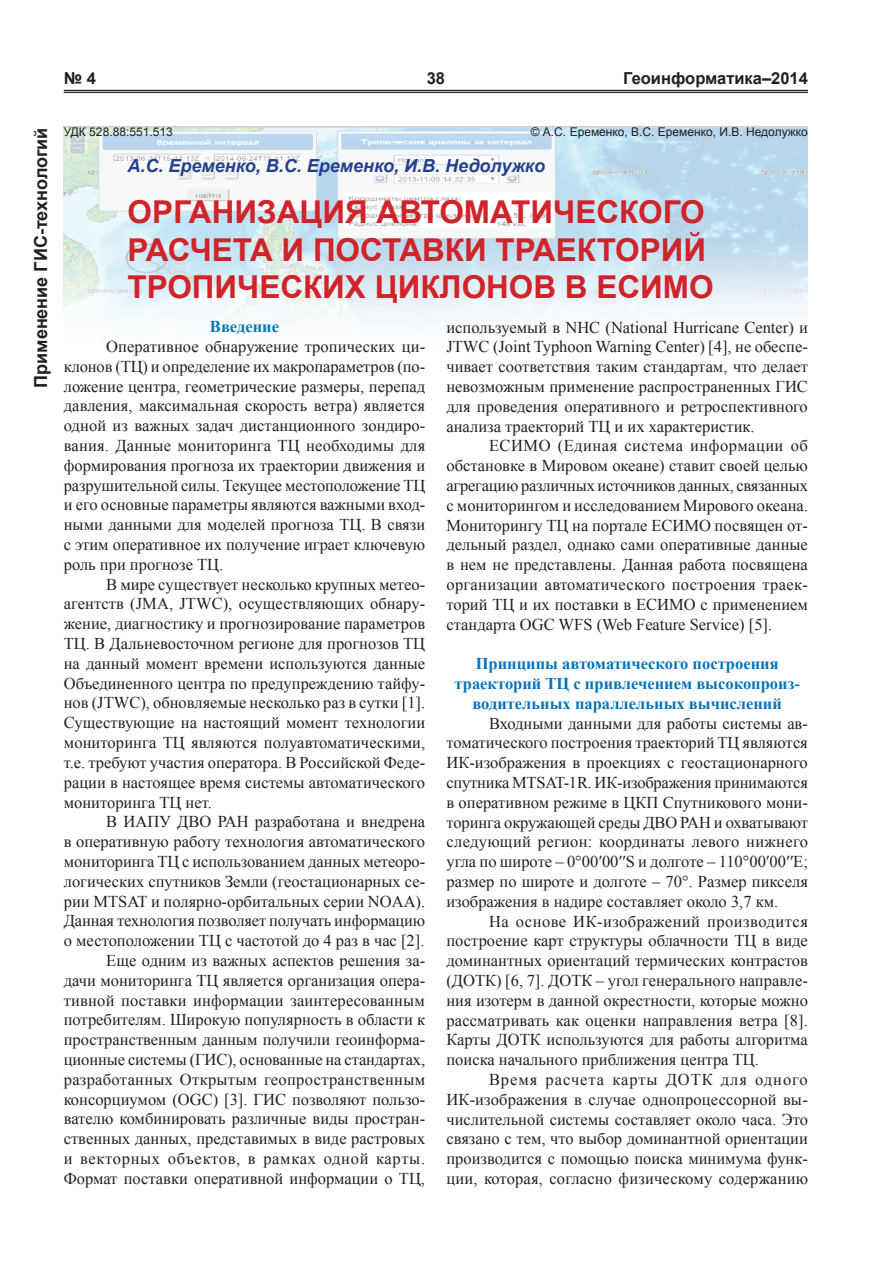
<style>
.page{position:relative;width:893px;height:1263px;background:#fff}
.page>*{position:absolute;margin:0;border:0;box-sizing:border-box;transform-origin:0 0}
.t1{font:700 31.5px/37.8px "Arial";color:#d1232a}
.t2{font:italic 700 18px "Arial";color:#253f8e}
.t3{font:700 18px "Arial";color:#231f20}
.t4{font:16.5px/19.8px "Times New Roman";color:#231f20;text-align:justify}
.t5{font:700 16.5px/19.8px "Times New Roman";color:#0073bd;text-align:center}
.t6{font:700 16.5px "Arial";color:#231f20}
.t7{font:12px "Arial";color:#231f20}
</style>
<div class="page">
<hr style="left:64px;top:90px;width:744px;height:1px;background:#231f20">
<hr style="left:64px;top:92px;width:744px;height:1px;background:#231f20">
<img style="left:64px;top:127px;width:744px;height:197px">
<p class="t6" style="left:64px;top:68px;width:34px">№ 4</p>
<p class="t6" style="left:427px;top:68px;width:20px">38</p>
<p class="t6" style="left:623px;top:68px;width:186px">Геоинформатика–2014</p>
<p class="t3" style="left:29px;top:388px;width:262px;rotate:-90deg">Применение ГИС-технологий</p>
<p class="t7" style="left:64px;top:124px;width:110px">УДК 528.88:551.513</p>
<p class="t7" style="left:531px;top:124px;width:279px">© А.С. Еременко, В.С. Еременко, И.В. Недолужко</p>
<p class="t2" style="left:128px;top:154px;width:419px">А.С. Еременко, В.С. Еременко, И.В. Недолужко</p>
<h1 class="t1" style="left:128px;top:194px;width:588px">ОРГАНИЗАЦИЯ АВТОМАТИЧЕСКОГО<br>РАСЧЕТА И ПОСТАВКИ ТРАЕКТОРИЙ<br>ТРОПИЧЕСКИХ ЦИКЛОНОВ В ЕСИМО</h1>
<p class="t5" style="left:210px;top:316px;width:71px">Введение</p>
<p class="t4" style="left:64px;top:336px;width:363px;text-indent:43px">Оперативное обнаружение тропических ци&shy;клонов (ТЦ) и определение их макропараметров (по&shy;ложение центра, геометрические размеры, перепад давления, максимальная скорость ветра) является одной из важных задач дистанционного зондиро&shy;вания. Данные мониторинга ТЦ необходимы для формирования прогноза их траектории движения и разрушительной силы. Текущее местоположение ТЦ и его основные параметры являются важными вход&shy;ными данными для моделей прогноза ТЦ. В связи с этим оперативное их получение играет ключевую роль при прогнозе ТЦ.</p>
<p class="t4" style="left:64px;top:574px;width:363px;text-indent:43px">В мире существует несколько крупных метео&shy;агентств (JMA, JTWC), осуществляющих обнару&shy;жение, диагностику и прогнозирование параметров ТЦ. В Дальневосточном регионе для прогнозов ТЦ на данный момент времени используются данные Объединенного центра по предупреждению тайфу&shy;нов (JTWC), обновляемые несколько раз в сутки [1].<br>Существующие на настоящий момент технологии мониторинга ТЦ являются полуавтоматическими, т.е. требуют участия оператора. В Российской Феде&shy;рации в настоящее время системы автоматического мониторинга ТЦ нет.</p>
<p class="t4" style="left:64px;top:812px;width:363px;text-align:right">В ИАПУ ДВО РАН разработана и внедрена<br>в оперативную работу технология автоматического мониторинга ТЦ с использованием данных метеоро&shy;логических спутников Земли (геостационарных се&shy;рии MTSAT и полярно-орбитальных серии NOAA).<br>Данная технология позволяет получать информацию о местоположении ТЦ с частотой до 4 раз в час [2].<br>Еще одним из важных аспектов решения за-<br>дачи мониторинга ТЦ является организация опера&shy;тивной поставки информации заинтересованным потребителям. Широкую популярность в области к пространственным данным получили геоинформа&shy;ционные системы (ГИС), основанные на стандартах, разработанных Открытым геопространственным консорциумом (OGC) [3]. ГИС позволяют пользо&shy;вателю комбинировать различные виды простран&shy;ственных данных, представимых в виде растровых и векторных объектов, в рамках одной карты.<br>Формат поставки оперативной информации о ТЦ,</p>
<p class="t4" style="left:446px;top:317px;width:363px">используемый в NHC (National Hurricane Center) и JTWC (Joint Typhoon Warning Center) [4], не обеспе&shy;чивает соответствия таким стандартам, что делает невозможным применение распространенных ГИС для проведения оперативного и ретроспективного анализа траекторий ТЦ и их характеристик.</p>
<p class="t4" style="left:446px;top:436px;width:363px;text-indent:43px">ЕСИМО (Единая система информации об обстановке в Мировом океане) ставит своей целью агрегацию различных источников данных, связанных с мониторингом и исследованием Мирового океана.<br>Мониторингу ТЦ на портале ЕСИМО посвящен от&shy;дельный раздел, однако сами оперативные данные в нем не представлены. Данная работа посвящена организации автоматического построения траек&shy;торий ТЦ и их поставки в ЕСИМО с применением стандарта OGC WFS (Web Feature Service) [5].</p>
<p class="t5" style="left:455px;top:653px;width:347px">Принципы автоматического построения траекторий ТЦ с привлечением высокопроиз&shy;водительных параллельных вычислений</p>
<p class="t4" style="left:446px;top:713px;width:363px;text-indent:43px">Входными данными для работы системы ав&shy;томатического построения траекторий ТЦ являются ИК-изображения в проекциях с геостационарного спутника MTSAT-1R. ИК-изображения принимаются в оперативном режиме в ЦКП Спутникового мони&shy;торинга окружающей среды ДВО РАН и охватывают следующий регион: координаты левого нижнего угла по широте – 0°00′00′′S и долготе – 110°00′00′′E; размер по широте и долготе – 70°. Размер пикселя изображения в надире составляет около 3,7 км.</p>
<p class="t4" style="left:446px;top:911px;width:363px;text-indent:43px">На основе ИК-изображений производится построение карт структуры облачности ТЦ в виде доминантных ориентаций термических контрастов (ДОТК) [6, 7]. ДОТК – угол генерального направле&shy;ния изотерм в данной окрестности, которые можно рассматривать как оценки направления ветра [8].<br>Карты ДОТК используются для работы алгоритма поиска начального приближения центра ТЦ.</p>
<p class="t4" style="left:446px;top:1069px;width:363px;text-indent:43px">Время расчета карты ДОТК для одного ИК-изображения в случае однопроцессорной вы&shy;числительной системы составляет около часа. Это связано с тем, что выбор доминантной ориентации производится с помощью поиска минимума функ&shy;ции, которая, согласно физическому содержанию</p>
</div>
